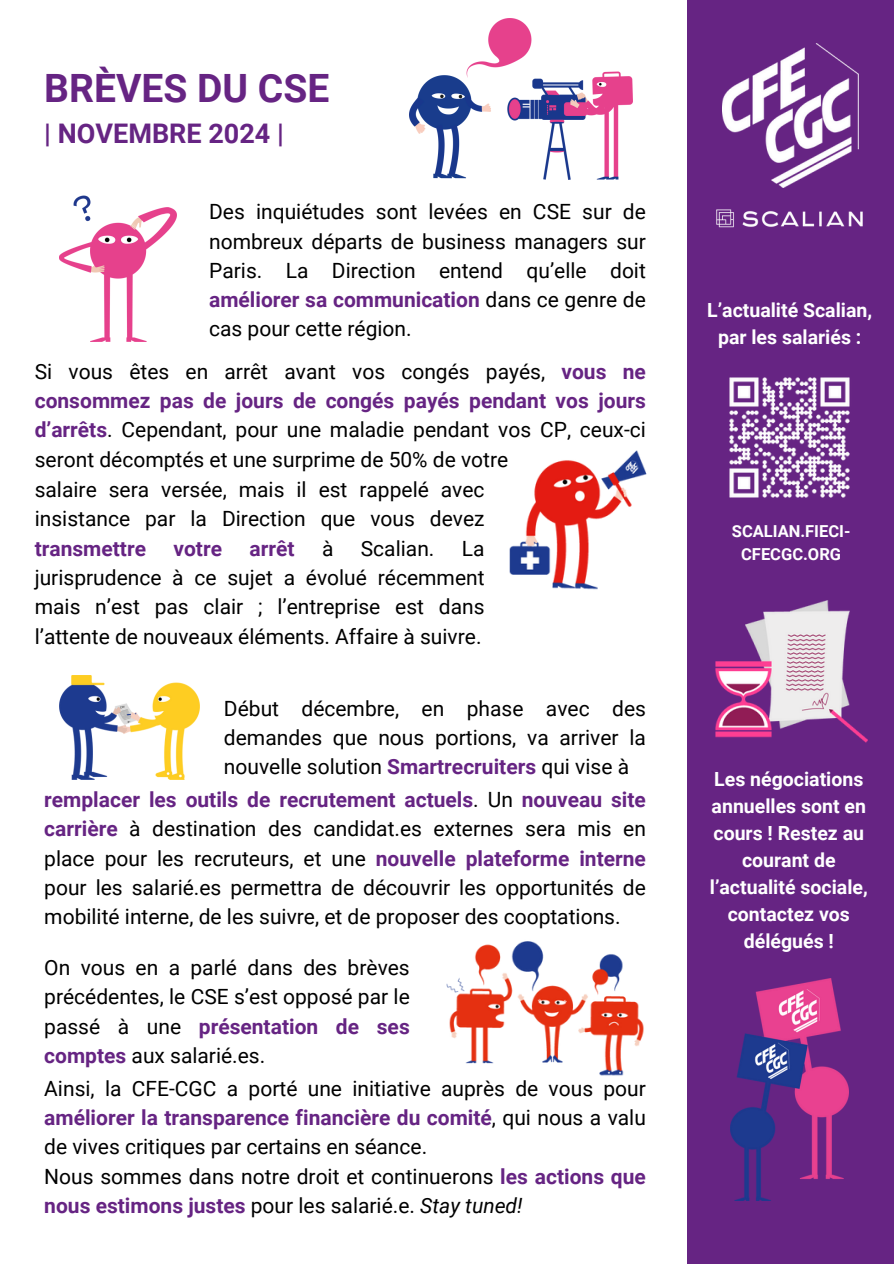
<style>
.page{position:relative;width:894px;height:1264px;background:#fff}
.page>*{position:absolute;margin:0;border:0;box-sizing:border-box;transform-origin:0 0}
.t1{font:700 39px "Roboto";color:#662483}
.t2{font:700 27px "Roboto";color:#662483}
.t3{font:21px/29.2px "Roboto";color:#000;text-align:justify}
.t4{font:700 21px "Roboto";color:#662483}
.t5{font:700 19.5px/27px "Roboto";color:#fff;text-align:center}
.t6{font:700 16.5px/22.5px "Roboto";color:#fff;text-align:center}
.s1{font-weight:700;color:#662483}
.s2{font-style:italic}
</style>
<div class="page">
<div style="left:687px;top:1px;width:206px;height:1262px;background:#662483"></div>
<img style="left:722px;top:43px;width:135px;height:144px">
<img style="left:716px;top:209px;width:147px;height:19px">
<img style="left:410px;top:18px;width:222px;height:161px">
<img style="left:729px;top:377px;width:121px;height:121px">
<img style="left:730px;top:978px;width:118px;height:222px">
<img style="left:715px;top:600px;width:153px;height:143px">
<img style="left:59px;top:675px;width:141px;height:105px">
<img style="left:510px;top:450px;width:136px;height:140px">
<img style="left:446px;top:941px;width:198px;height:135px">
<img style="left:59px;top:195px;width:117px;height:147px">
<p class="t1" style="left:44px;top:66px;width:286px">BRÈVES DU CSE</p>
<h1 class="t2" style="left:44px;top:117px;width:241px">| NOVEMBRE 2024 |</h1>
<h4 class="t3" style="left:209px;top:197px;width:438px">Des inquiétudes sont levées en CSE sur de nombreux départs de business managers sur Paris. La Direction entend qu’elle doit <span class="s1">améliorer sa communication</span> dans ce genre de cas pour cette région.</h4>
<p class="t3" style="left:35px;top:357px;width:612px">Si vous êtes en arrêt avant vos congés payés, <span class="s1">vous ne consommez pas de jours de congés payés pendant vos jours d’arrêts</span>. Cependant, pour une maladie pendant vos CP, ceux-ci seront décomptés et une surprime de 50% de votre</p>
<h4 class="t3" style="left:35px;top:475px;width:451px">salaire sera versée, mais il est rappelé avec insistance par la Direction que vous devez <span class="s1">transmettre</span></h4>
<h4 class="t4" style="left:173px;top:536px;width:50px">votre</h4>
<h4 class="t4" style="left:249px;top:536px;width:46px">arrêt</h4>
<h4 class="t3" style="left:322px;top:534px;width:13px">à</h4>
<h4 class="t3" style="left:361px;top:534px;width:75px">Scalian.</h4>
<h4 class="t3" style="left:35px;top:534px;width:451px;text-indent:427px">La jurisprudence à ce sujet a évolué récemment mais n’est pas clair ; l’entreprise est dans l’attente de nouveaux éléments. Affaire à suivre.</h4>
<p class="t3" style="left:224px;top:693px;width:423px">Début décembre, en phase avec des demandes que nous portions, va arriver la nouvelle solution <span class="s1">Smartrecruiters</span> qui vise à</p>
<h4 class="t3" style="left:44px;top:785px;width:603px"><span class="s1">remplacer les outils de recrutement actuels</span>. Un <span class="s1">nouveau site carrière</span> à destination des candidat.es externes sera mis en place pour les recruteurs, et une <span class="s1">nouvelle plateforme interne </span>pour les salarié.es permettra de découvrir les opportunités de mobilité interne, de les suivre, et de proposer des cooptations.</h4>
<h4 class="t3" style="left:44px;top:953px;width:367px">On vous en a parlé dans des brèves précédentes, le CSE s’est opposé par le passé à une <span class="s1">présentation de ses comptes</span> aux salarié.es.</h4>
<h4 class="t3" style="left:44px;top:1073px;width:603px;text-align:left">Ainsi, la CFE-CGC a porté une initiative auprès de vous pour <span class="s1">améliorer la transparence financière du comité</span>, qui nous a valu de vives critiques par certains en séance.<br>Nous sommes dans notre droit et continuerons <span class="s1">les actions que nous estimons justes</span> pour les salarié.e. <span class="s2">Stay tuned!</span></h4>
<h2 class="t5" style="left:707px;top:297px;width:166px">L’actualité Scalian, par les salariés :</h2>
<p class="t6" style="left:731px;top:520px;width:120px">SCALIAN.FIECI-<br>CFECGC.ORG</p>
<h4 class="t5" style="left:709px;top:765px;width:159px">Les négociations annuelles sont en cours ! Restez au courant de l’actualité sociale, contactez vos délégués !</h4>
</div>
